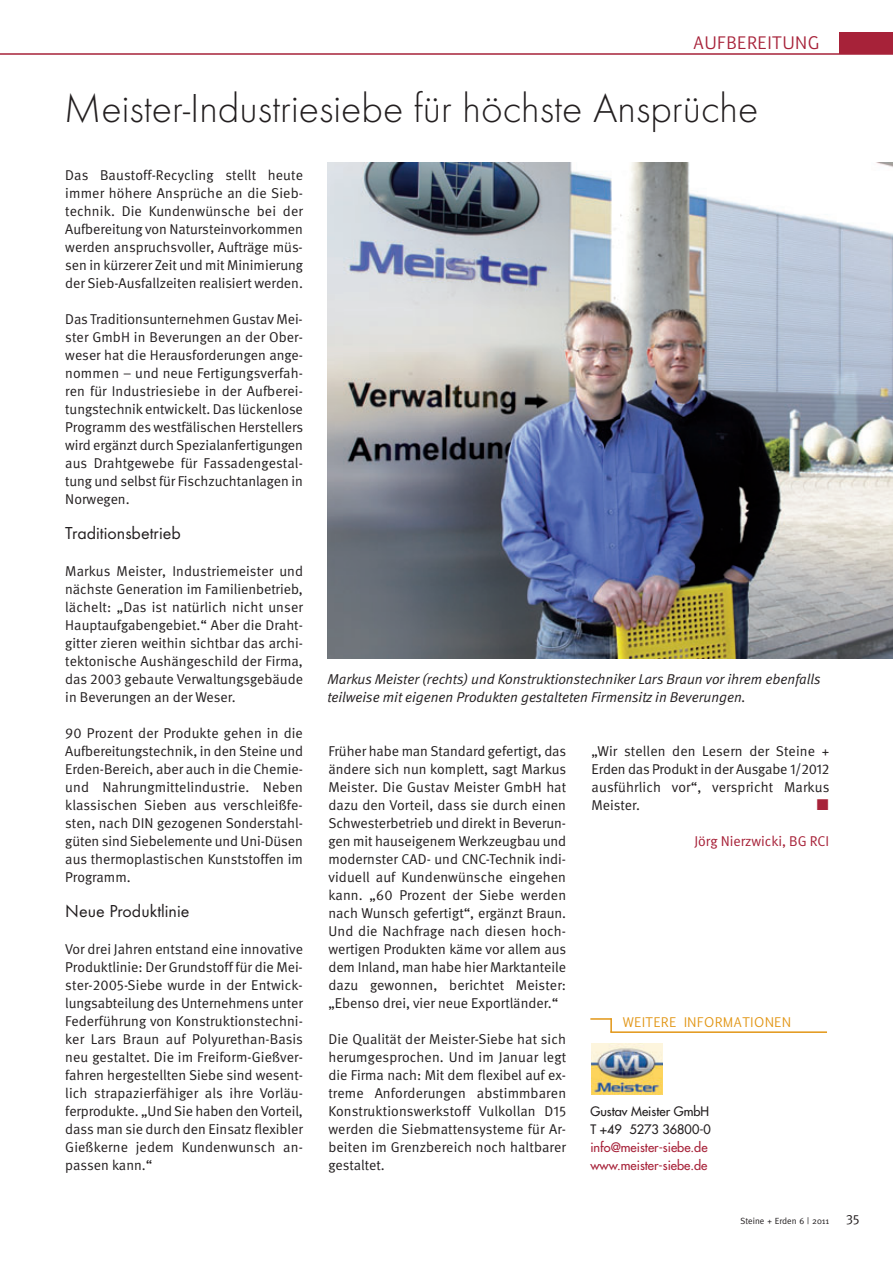
<style>
.page{position:relative;width:893px;height:1263px;background:#fff}
.page>*{position:absolute;margin:0;border:0;box-sizing:border-box;transform-origin:0 0}
.t1{font:300 42px "Futura T";color:#231f20}
.t2{font:18px "Futura T";color:#231f20}
.t3{font:16.5px "Euphemia UCAS";letter-spacing:.05em;color:#a72239}
.t4{font:15.75px "European Pi Three";color:#a72239}
.t5{font:14.25px/18px "DGUV Meta";color:#231f20;text-align:justify}
.t6{font:italic 14.25px/18px "DGUV Meta";color:#231f20}
.t7{font:14.25px "DGUV Meta";color:#a72239}
.t8{font:13.5px "DGUV Meta";color:#231f20}
.t9{font:12.75px/18px "Futura";color:#a72239}
.t10{font:12.75px/18px "Futura";color:#231f20}
.t11{font:12.75px "Euphemia UCAS";letter-spacing:.05em;color:#e29616}
.t12{font:9px "Meta";color:#231f20}
</style>
<div class="page">
<div style="left:839px;top:32px;width:54px;height:22px;background:#a72239"></div>
<hr style="left:0;top:53px;width:893px;height:2px;background:#a72239">
<img style="left:592px;top:1043px;width:70px;height:51px">
<hr style="left:590px;top:1018px;width:21px;height:2px;background:#e29616">
<svg style="left:610px;top:1018px;width:2px;height:13px"></svg>
<hr style="left:610px;top:1031px;width:217px;height:2px;background:#e29616">
<img style="left:327px;top:163px;width:566px;height:495px">
<p class="t3" style="left:694px;top:34px;width:127px">AUFBEREITUNG</p>
<h1 class="t1" style="left:64px;top:91px;width:696px">Meister-Industriesiebe für höchste Ansprüche</h1>
<p class="t5" style="left:65px;top:167px;width:239px">Das Baustoff-Recycling stellt heute immer höhere Ansprüche an die Sieb&shy;technik. Die Kundenwünsche bei der Aufbereitung von Natursteinvorkommen werden anspruchsvoller, Aufträge müs&shy;sen in kürzerer Zeit und mit Minimierung der Sieb-Ausfallzeiten realisiert werden.</p>
<p class="t5" style="left:65px;top:311px;width:239px">Das Traditionsunternehmen Gustav Mei&shy;ster GmbH in Beverungen an der Ober&shy;weser hat die Herausforderungen ange&shy;nommen – und neue Fertigungsverfah&shy;ren für Industriesiebe in der Aufberei&shy;tungstechnik entwickelt. Das lückenlose Programm des westfälischen Herstellers wird ergänzt durch Spezialanfertigungen aus Drahtgewebe für Fassadengestal&shy;tung und selbst für Fischzuchtanlagen in Norwegen.</p>
<p class="t2" style="left:65px;top:526px;width:117px">Traditionsbetrieb</p>
<p class="t5" style="left:65px;top:563px;width:239px">Markus Meister, Industriemeister und nächste Generation im Familienbetrieb, lächelt: „Das ist natürlich nicht unser Hauptaufgabengebiet.“ Aber die Draht&shy;gitter zieren weithin sichtbar das archi&shy;tektonische Aushängeschild der Firma, das 2003 gebaute Verwaltungsgebäude in Beverungen an der Weser.</p>
<p class="t5" style="left:65px;top:725px;width:239px">90 Prozent der Produkte gehen in die Aufbereitungstechnik, in den Steine und Erden-Bereich, aber auch in die Chemie&shy;und Nahrungmittelindustrie. Neben klassischen Sieben aus verschleißfe&shy;sten, nach DIN gezogenen Sonderstahl&shy;güten sind Siebelemente und Uni-Düsen aus thermoplastischen Kunststoffen im Programm.</p>
<p class="t2" style="left:65px;top:904px;width:126px">Neue Produktlinie</p>
<p class="t5" style="left:65px;top:941px;width:239px">Vor drei Jahren entstand eine innovative Produktlinie: Der Grundstoff für die Mei&shy;ster-2005-Siebe wurde in der Entwick&shy;lungsabteilung des Unternehmens unter Federführung von Konstruktionstechni&shy;ker Lars Braun auf Polyurethan-Basis neu gestaltet. Die im Freiform-Gießver&shy;fahren hergestellten Siebe sind wesent&shy;lich strapazierfähiger als ihre Vorläu&shy;ferprodukte. „Und Sie haben den Vorteil, dass man sie durch den Einsatz flexibler Gießkerne jedem Kundenwunsch an&shy;passen kann.“</p>
<p class="t6" style="left:327px;top:671px;width:495px">Markus Meister (rechts) und Konstruktionstechniker Lars Braun vor ihrem ebenfalls teilweise mit eigenen Produkten gestalteten Firmensitz in Beverungen.</p>
<p class="t5" style="left:328px;top:743px;width:239px">Früher habe man Standard gefertigt, das ändere sich nun komplett, sagt Markus Meister. Die Gustav Meister GmbH hat dazu den Vorteil, dass sie durch einen Schwesterbetrieb und direkt in Beverun&shy;gen mit hauseigenem Werkzeugbau und modernster CAD- und CNC-Technik indi&shy;viduell auf Kundenwünsche eingehen kann. „60 Prozent der Siebe werden nach Wunsch gefertigt“, ergänzt Braun.<br>Und die Nachfrage nach diesen hoch&shy;wertigen Produkten käme vor allem aus dem Inland, man habe hier Marktanteile dazu gewonnen, berichtet Meister: „Ebenso drei, vier neue Exportländer.“</p>
<p class="t5" style="left:328px;top:1031px;width:239px">Die Qualität der Meister-Siebe hat sich herumgesprochen. Und im Januar legt die Firma nach: Mit dem flexibel auf ex&shy;treme Anforderungen abstimmbaren Konstruktionswerkstoff Vulkollan D15 werden die Siebmattensysteme für Ar&shy;beiten im Grenzbereich noch haltbarer gestaltet.</p>
<p class="t5" style="left:592px;top:743px;width:239px">„Wir stellen den Lesern der Steine + Erden das Produkt in der Ausgabe 1/2012 ausführlich vor“, verspricht Markus Meister.</p>
<p class="t4" style="left:816px;top:795px;width:15px">-</p>
<p class="t7" style="left:694px;top:836px;width:136px">Jörg Nierzwicki, BG RCI</p>
<p class="t11" style="left:623px;top:1015px;width:170px">WEITERE INFORMATIONEN</p>
<p class="t10" style="left:590px;top:1103px;width:122px">Gustav Meister GmbH<br>T +49 5273 36800-0</p>
<p class="t9" style="left:590px;top:1139px;width:119px">info@meister-siebe.de www.meister-siebe.de</p>
<p class="t12" style="left:741px;top:1217px;width:90px">Steine + Erden 6 | 2011</p>
<p class="t8" style="left:846px;top:1214px;width:15px">35</p>
</div>
